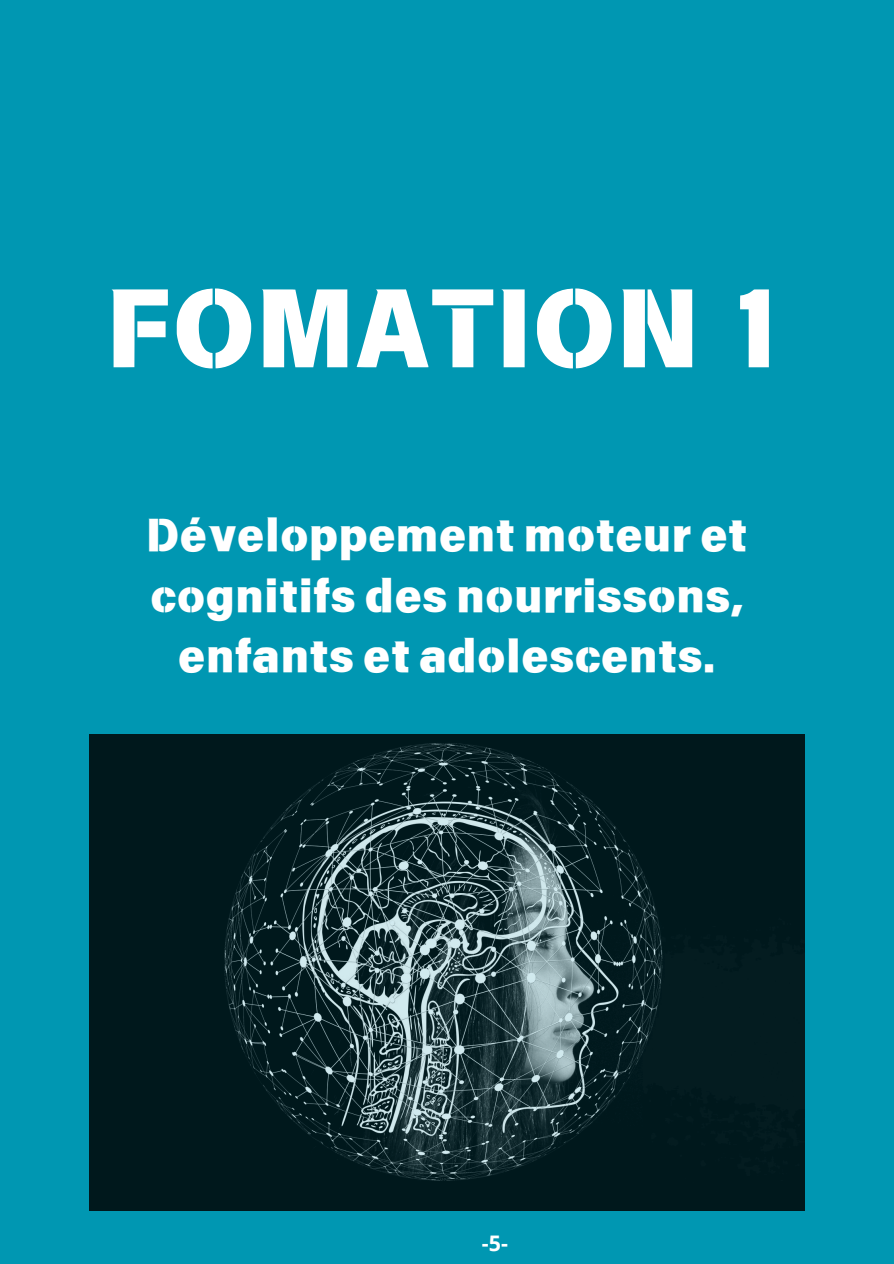
<style>
.page{position:relative;width:894px;height:1264px;background:#fff}
.page>*{position:absolute;margin:0;border:0;box-sizing:border-box;transform-origin:0 0}
.t1{font:103.5px "Canva Title Bole Latin";color:#fff}
.t2{font:43.5px/60.8px "Canva Title Bole Latin";color:#fff;text-align:center}
.t3{font:700 21.45px "Open Sans";color:#fff}
</style>
<div class="page">
<div style="left:0;top:0;width:893px;height:1263px;background:#0097b2"></div>
<img style="left:89px;top:734px;width:715px;height:476px">
<h2 class="t1" style="left:106px;top:276px;width:683px">FOMATION 1</h2>
<h1 class="t2" style="left:146px;top:504px;width:602px">Développement moteur et cognitifs des nourrissons, enfants et adolescents.</h1>
<p class="t3" style="left:481px;top:1228px;width:28px">-5-</p>
</div>
